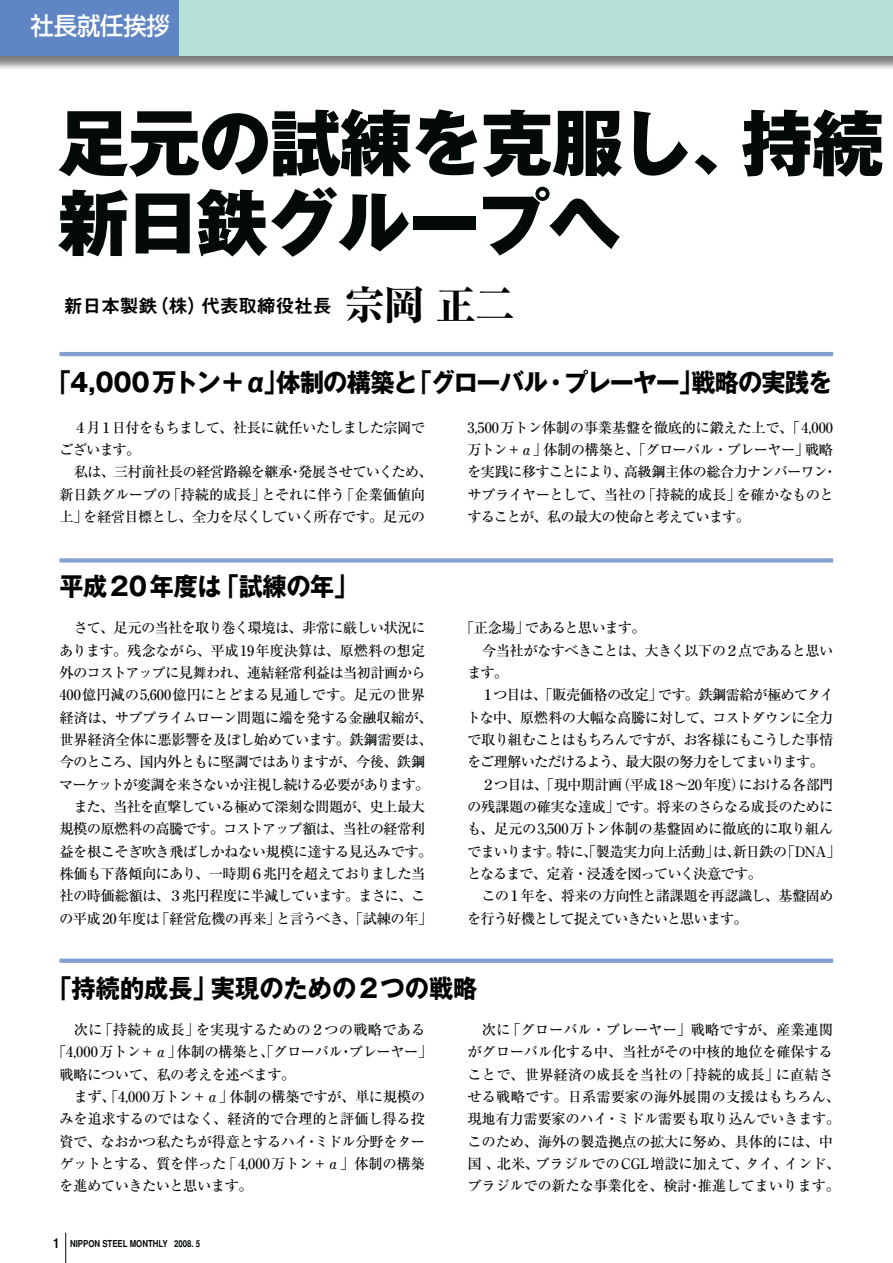
<style>
.page{position:relative;width:893px;height:1263px;background:#fff}
.page>*{position:absolute;margin:0;border:0;box-sizing:border-box;transform-origin:0 0}
.t1{font:72.3px/79.7px "Gothic MB101 Pro Heavy 90 msp RKSJ V";letter-spacing:-.025em;color:#040909}
.t2{font:25.5px "Gothic MB101 Pro Bold 90 msp RKSJ H";letter-spacing:-.035em;color:#010202;scale:.95 1}
.t3{font:25.5px "Gothic MB101 Pro Bold 90 msp RKSJ H";letter-spacing:-.015em;color:#010202;scale:.95 1}
.t4{font:24.45px "Shin Go Pro Medium 90 msp RKSJ V";letter-spacing:-.01em;color:#fff;scale:.96 1}
.t5{font:19.2px "Midashi Go Pro MB31 90 msp RKSJ H";letter-spacing:-.025em;color:#010202}
.t6{font:14.4px/22.4px "Ryumin Pro Medium 90 msp RKSJ H";letter-spacing:-.04em;color:#040909}
.t7{font:14.4px/22.4px "Ryumin Pro Medium 90 msp RKSJ H";letter-spacing:-.02em;color:#040909;text-align:center}
.t8{font:14.4px "Ryumin Pro Medium 90 msp RKSJ H";letter-spacing:-.075em;color:#040909}
.t9{font:14.4px "Ryumin Pro Medium 90 msp RKSJ H";letter-spacing:-.065em;color:#040909}
.t10{font:14.4px "Ryumin Pro Medium 90 msp RKSJ H";letter-spacing:.005em;color:#040909}
.t11{font:14.4px "Ryumin Pro Medium 90 msp RKSJ H";letter-spacing:-.07em;color:#040909}
.t12{font:700 condensed 9.6px "Helvetica";color:#040909}
.s1{font-family:"Ryumin Pro Heavy 90 msp RKSJ H";font-size:40.35px}
.s2{font-size:13.8px}
</style>
<div class="page">
<img style="left:0;top:55px;width:893px;height:14px">
<div style="left:0;top:0;width:893px;height:55px;background:#b6dfd5"></div>
<div style="left:0;top:0;width:179px;height:55px;background:#5f85c4"></div>
<hr style="left:65px;top:1233px;width:1px;height:30px;background:#030806">
<hr style="left:60px;top:352px;width:773px;height:4px;background:#84a0d2">
<div style="left:60px;top:558px;width:773px;height:5px;background:#84a0d2"></div>
<svg style="left:60px;top:959px;width:773px;height:4px;background:#87a2d3"></svg>
<h3 class="t4" style="left:31px;top:16px;width:147px">社長就任挨拶</h3>
<h1 class="t1" style="left:57px;top:113px;width:829px">足元の試練を克服し、持続新日鉄グループへ</h1>
<h3 class="t5" style="left:64px;top:298px;width:453px">新日本製鉄（株）代表取締役社長 <span class="s1">宗岡 正二</span></h3>
<h2 class="t2" style="left:47px;top:373px;width:828px">「4,000万トン+α」体制の構築と「グローバル・プレーヤー」戦略の実践を</h2>
<p class="t6" style="left:59px;top:418px;width:368px;text-indent:14px">４月１日付をもちまして、社長に就任いたしました宗岡でございます。</p>
<p class="t6" style="left:59px;top:463px;width:375px;text-indent:14px">私は、三村前社長の経営路線を継承・発展させていくため、新日鉄グループの「持続的成長」とそれに伴う「企業価値向上」を経営目標とし、全力を尽くしていく所存です。足元の</p>
<h2 class="t3" style="left:59px;top:577px;width:316px">平成20年度は「試練の年」</h2>
<p class="t6" style="left:467px;top:418px;width:372px">3,500万トン体制の事業基盤を徹底的に鍛えた上で、「4,000万トン＋α」体制の構築と、「グローバル・プレーヤー」戦略を実践に移すことにより、高級鋼主体の総合力ナンバーワン・サプライヤーとして、当社の「持続的成長」を確かなものとすることが、私の最大の使命と考えています。</p>
<p class="t6" style="left:59px;top:619px;width:375px;text-align:center">さて、足元の当社を取り巻く環境は、非常に厳しい状況に<br>あります。残念ながら、平成19年度決算は、原燃料の想定外のコストアップに見舞われ、連結経常利益は当初計画から<br>400億円減の5,600億円にとどまる見通しです。足元の世界経済は、サブプライムローン問題に端を発する金融収縮が、世界経済全体に悪影響を及ぼし始めています。鉄鋼需要は、今のところ、国内外ともに堅調ではありますが、今後、鉄鋼マーケットが変調を来さないか注視し続ける必要があります。また、当社を直撃している極めて深刻な問題が、史上最大<br>規模の原燃料の高騰です。コストアップ額は、当社の経常利益を根こそぎ吹き飛ばしかねない規模に達する見込みです。株価も下落傾向にあり、一時期６兆円を超えておりました当社の時価総額は、３兆円程度に半減しています。まさに、この平成20年度は「経営危機の再来」と言うべき、「試練の年」</p>
<p class="t8" style="left:460px;top:623px;width:187px">「正念場」であると思います。</p>
<p class="t6" style="left:482px;top:641px;width:353px">今当社がなすべきことは、大きく以下の２点であると思い</p>
<p class="t6" style="left:467px;top:663px;width:43px">ます。</p>
<p class="t6" style="left:481px;top:686px;width:355px">１つ目は、「販売価格の改定」です。鉄鋼需給が極めてタイ</p>
<p class="t6" style="left:466px;top:708px;width:369px">トな中、原燃料の大幅な高騰に対して、コストダウンに全力</p>
<p class="t9" style="left:467px;top:734px;width:368px">で取り組むことはもちろんですが、お客様にもこうした事情</p>
<p class="t8" style="left:467px;top:757px;width:359px">をご理解いただけるよう、最大限の努力をしてまいります。</p>
<p class="t6" style="left:481px;top:775px;width:354px">２つ目は、「現中期計画（平成18～20年度）における各部門</p>
<p class="t6" style="left:467px;top:797px;width:368px">の残課題の確実な達成」です。将来のさらなる成長のために</p>
<p class="t6" style="left:467px;top:820px;width:368px">も、足元の3,500万トン体制の基盤固めに徹底的に取り組ん</p>
<p class="t6" style="left:467px;top:842px;width:375px">でまいります。特に、「製造実力向上活動」は、新日鉄の「DNA」</p>
<p class="t11" style="left:467px;top:868px;width:297px">となるまで、定着・浸透を図っていく決意です。</p>
<p class="t6" style="left:481px;top:887px;width:353px">この１年を、将来の方向性と諸課題を再認識し、基盤固め</p>
<p class="t8" style="left:467px;top:913px;width:282px">を行う好機として捉えていきたいと思います。</p>
<h2 class="t3" style="left:47px;top:979px;width:454px">「持続的成長」実現のための２つの戦略</h2>
<p class="t10" style="left:74px;top:1024px;width:353px">次に「持続的成長」を実現するための２つの戦略である</p>
<p class="t6" style="left:52px;top:1043px;width:382px">「4,000万トン＋α」体制の構築と、「グローバル・プレーヤー」</p>
<p class="t6" style="left:59px;top:1065px;width:238px">戦略について、私の考えを述べます。</p>
<p class="t6" style="left:74px;top:1087px;width:353px">まず、「4,000万トン＋α」体制の構築ですが、単に規模の</p>
<p class="t7" style="left:59px;top:1110px;width:367px">みを追求するのではなく、経済的で合理的と評価し得る投</p>
<p class="t6" style="left:59px;top:1132px;width:367px">資で、なおかつ私たちが得意とするハイ・ミドル分野をター</p>
<p class="t6" style="left:59px;top:1154px;width:367px">ゲットとする、質を伴った「4,000万トン＋α」体制の構築</p>
<p class="t6" style="left:59px;top:1177px;width:195px">を進めていきたいと思います。</p>
<p class="t12" style="left:53px;top:1240px;width:149px"><span class="s2">1</span> NIPPON STEEL MONTHLY 2008. 5</p>
<p class="t7" style="left:468px;top:1020px;width:374px">次に「グローバル・プレーヤー」戦略ですが、産業連関<br>がグローバル化する中、当社がその中核的地位を確保することで、世界経済の成長を当社の「持続的成長」に直結させる戦略です。日系需要家の海外展開の支援はもちろん、現地有力需要家のハイ・ミドル需要も取り込んでいきます。このため、海外の製造拠点の拡大に努め、具体的には、中国 、北米、ブラジルでのCGL増設に加えて、タイ、インド、ブラジルでの新たな事業化を、検討・推進してまいります。</p>
</div>
